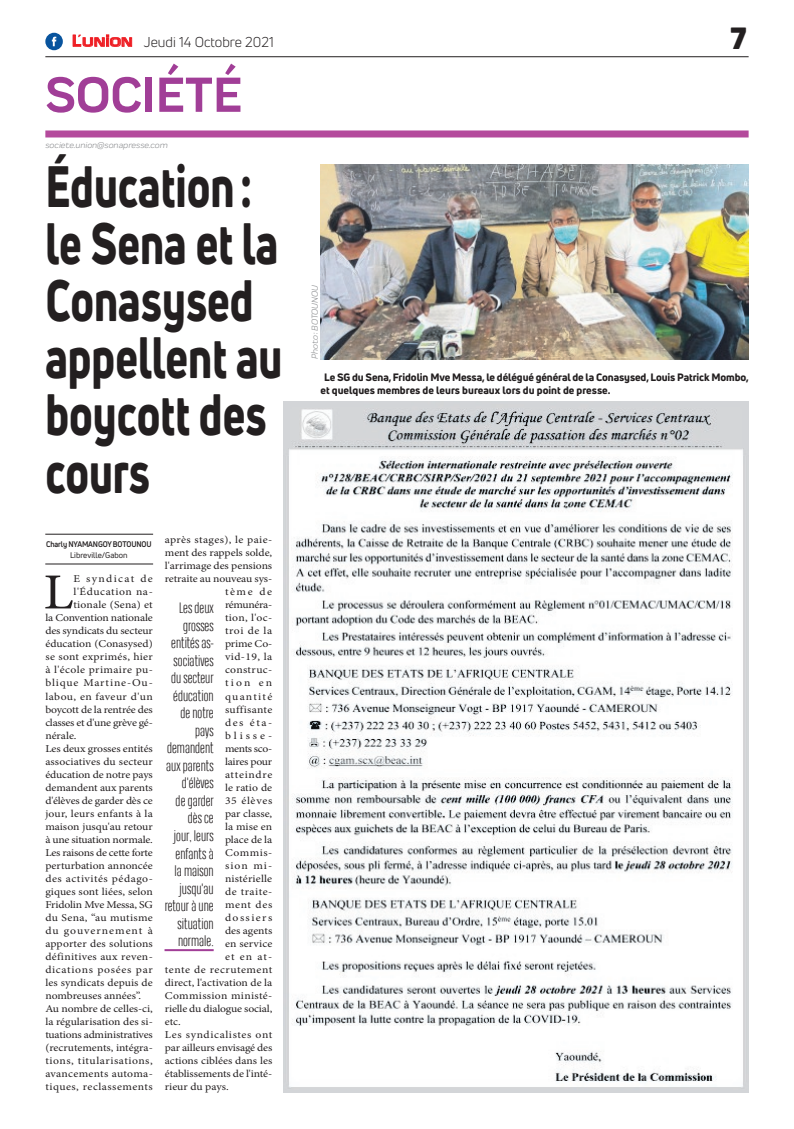
<style>
.page{position:relative;width:794px;height:1129px;background:#fff}
.page>*{position:absolute;margin:0;border:0;box-sizing:border-box;transform-origin:0 0}
.t1{font:800 57px/57px "Uni Neue";color:#231f20;scale:.75 1}
.t2{font:700 51px "Praktika";color:#a13e97}
.t3{font:50.5px "Minion Pro";color:#231f20;scale:1.11 1}
.t4{font:900 30px "Uni Neue";color:#231f20}
.t5{font:300 14px/17.5px "Heading Compressed Pro";color:#231f20;text-align:right}
.t6{font:14px "Uni Neue";color:#231f20}
.t7{font:10.5px "Minion Pro";letter-spacing:.005em;color:#231f20;scale:1.11 1}
.t8{font:10.5px "Minion Pro";letter-spacing:-.015em;color:#231f20;scale:1.11 1}
.t9{font:800 10.5px/12.6px "Uni Neue";letter-spacing:-.01em;color:#231f20}
.t10{font:10.5px "Minion Pro";letter-spacing:.04em;color:#231f20;scale:1.11 1}
.t11{font:10.5px "Minion Pro";letter-spacing:.025em;color:#231f20;scale:1.11 1}
.t12{font:10.5px "Minion Pro";letter-spacing:-.025em;color:#231f20;scale:1.11 1}
.t13{font:10.5px "Minion Pro";letter-spacing:.03em;color:#231f20;scale:1.11 1}
.t14{font:10.5px "Minion Pro";letter-spacing:.045em;color:#231f20;scale:1.11 1}
.t15{font:10.5px "Minion Pro";letter-spacing:.05em;color:#231f20;scale:1.11 1}
.t16{font:10.5px "Minion Pro";letter-spacing:-.02em;color:#231f20;scale:1.11 1}
.t17{font:10.5px "Minion Pro";letter-spacing:.06em;color:#231f20;scale:1.11 1}
.t18{font:10.5px "Minion Pro";letter-spacing:.035em;color:#231f20;scale:1.11 1}
.t19{font:10.5px "Minion Pro";letter-spacing:.075em;color:#231f20;scale:1.11 1}
.t20{font:10.5px "Minion Pro";letter-spacing:.08em;color:#231f20;scale:1.11 1}
.t21{font:10.5px "Minion Pro";letter-spacing:.115em;color:#231f20;scale:1.11 1}
.t22{font:10.5px "Minion Pro";letter-spacing:-.03em;color:#231f20;scale:1.11 1}
.t23{font:10.5px "Minion Pro";letter-spacing:.055em;color:#231f20;scale:1.11 1}
.t24{font:10.5px "Minion Pro";letter-spacing:.1em;color:#231f20;scale:1.11 1}
.t25{font:10.5px "Minion Pro";letter-spacing:.125em;color:#231f20;scale:1.11 1}
.t26{font:italic 9px "Praktika";color:#818386}
.t27{font:700 8px "Uni Neue";letter-spacing:-.02em;color:#231f20;scale:.93 1}
.t28{font:8px "Uni Neue";color:#231f20}
.s1{font-family:"Eurostile";font-weight:600;font-size:15px;color:#ee1d23}
.s2{font-family:"Eurostile";font-weight:600;font-size:11.4px;color:#ee1d23}
</style>
<div class="page">
<hr style="left:45px;top:56px;width:703px;height:1px;background:#231f20">
<div style="left:45px;top:130px;width:703px;height:7px;background:#b44a9c"></div>
<svg style="left:72px;top:34px;width:60px;height:13px"></svg>
<div style="left:45px;top:33px;width:18px;height:17px;background:#08549e;border-radius:50%"></div>
<svg style="left:52px;top:37px;width:4px;height:9px"></svg>
<img style="left:283px;top:401px;width:465px;height:690px">
<hr style="left:164px;top:948px;width:50px;height:2px;background:#a13e97">
<hr style="left:45px;top:563px;width:108px;height:1px;background:#231f20">
<hr style="left:45px;top:534px;width:108px;height:1px;background:#231f20">
<img style="left:320px;top:164px;width:428px;height:195px">
<h3 class="t6" style="left:72px;top:33px;width:203px"><span class="s1">L</span><span class="s2">UNION</span> Jeudi 14 Octobre 2021</h3>
<h2 class="t2" style="left:45px;top:54px;width:198px">SOCIÉTÉ</h2>
<p class="t26" style="left:45px;top:139px;width:124px">societe.union@sonapresse.com</p>
<h1 class="t1" style="left:45px;top:157px;width:318px">Éducation: le Sena et la<br>Conasysed appellent au boycott des cours</h1>
<p class="t27" style="left:46px;top:539px;width:115px">Charly NYAMANGOY BOTOUNOU</p>
<p class="t28" style="left:70px;top:549px;width:59px">Libreville/Gabon</p>
<h3 class="t3" style="left:43px;top:558px;width:29px">L</h3>
<p class="t21" style="left:73px;top:572px;width:73px">E syndicat de</p>
<p class="t15" style="left:73px;top:585px;width:73px">l'Éducation na-</p>
<p class="t7" style="left:73px;top:598px;width:73px">tionale (Sena) et</p>
<p class="t8" style="left:45px;top:611px;width:98px">la Convention nationale</p>
<p class="t8" style="left:45px;top:624px;width:98px">des syndicats du secteur</p>
<p class="t7" style="left:45px;top:637px;width:98px">éducation (Conasysed)</p>
<p class="t11" style="left:45px;top:650px;width:98px">se sont exprimés, hier</p>
<p class="t18" style="left:45px;top:663px;width:98px">à l'école primaire pu-</p>
<p class="t19" style="left:45px;top:676px;width:98px">blique Martine-Ou-</p>
<p class="t10" style="left:45px;top:689px;width:98px">labou, en faveur d'un</p>
<p class="t8" style="left:45px;top:702px;width:98px">boycott de la rentrée des</p>
<p class="t12" style="left:45px;top:715px;width:98px">classes et d'une grève gé-</p>
<p class="t7" style="left:45px;top:728px;width:30px">nérale.</p>
<p class="t7" style="left:45px;top:741px;width:98px">Les deux grosses entités</p>
<p class="t7" style="left:45px;top:754px;width:98px">associatives du secteur</p>
<p class="t7" style="left:45px;top:767px;width:98px">éducation de notre pays</p>
<p class="t7" style="left:45px;top:780px;width:98px">demandent aux parents</p>
<p class="t8" style="left:45px;top:793px;width:98px">d'élèves de garder dès ce</p>
<p class="t7" style="left:45px;top:806px;width:98px">jour, leurs enfants à la</p>
<p class="t7" style="left:45px;top:819px;width:98px">maison jusqu'au retour</p>
<p class="t16" style="left:45px;top:832px;width:98px">à une situation normale.</p>
<p class="t12" style="left:45px;top:845px;width:98px">Les raisons de cette forte</p>
<p class="t7" style="left:45px;top:858px;width:98px">perturbation annoncée</p>
<p class="t14" style="left:45px;top:871px;width:98px">des activités pédago-</p>
<p class="t7" style="left:45px;top:884px;width:98px">giques sont liées, selon</p>
<p class="t8" style="left:45px;top:897px;width:98px">Fridolin Mve Messa, SG</p>
<p class="t11" style="left:45px;top:910px;width:98px">du Sena, “au mutisme</p>
<p class="t20" style="left:45px;top:923px;width:98px">du gouvernement à</p>
<p class="t7" style="left:45px;top:936px;width:98px">apporter des solutions</p>
<p class="t11" style="left:45px;top:949px;width:98px">définitives aux reven-</p>
<p class="t17" style="left:45px;top:962px;width:98px">dications posées par</p>
<p class="t7" style="left:45px;top:975px;width:98px">les syndicats depuis de</p>
<p class="t7" style="left:45px;top:988px;width:88px">nombreuses années”.</p>
<p class="t7" style="left:45px;top:1001px;width:98px">Au nombre de celles-ci,</p>
<p class="t7" style="left:45px;top:1014px;width:98px">la régularisation des si-</p>
<p class="t8" style="left:45px;top:1027px;width:98px">tuations administratives</p>
<p class="t7" style="left:45px;top:1040px;width:98px">(recrutements, intégra-</p>
<p class="t14" style="left:45px;top:1053px;width:98px">tions, titularisations,</p>
<p class="t7" style="left:45px;top:1066px;width:98px">avancements automa-</p>
<p class="t10" style="left:45px;top:1079px;width:98px">tiques, reclassements</p>
<p class="t13" style="left:165px;top:533px;width:98px">après stages), le paie-</p>
<p class="t7" style="left:165px;top:546px;width:98px">ment des rappels solde,</p>
<p class="t7" style="left:165px;top:559px;width:98px">l'arrimage des pensions</p>
<p class="t8" style="left:165px;top:572px;width:98px">retraite au nouveau sys-</p>
<p class="t7" style="left:225px;top:585px;width:44px">tème de</p>
<p class="t12" style="left:225px;top:598px;width:44px">rémunéra-</p>
<p class="t7" style="left:225px;top:611px;width:44px">tion, l'oc-</p>
<p class="t7" style="left:225px;top:624px;width:44px">troi de la</p>
<p class="t7" style="left:225px;top:637px;width:44px">prime Co-</p>
<p class="t7" style="left:225px;top:650px;width:44px">vid-19, la</p>
<p class="t13" style="left:225px;top:663px;width:44px">construc-</p>
<p class="t7" style="left:225px;top:676px;width:44px">tion en</p>
<p class="t24" style="left:225px;top:689px;width:44px">quantité</p>
<p class="t7" style="left:225px;top:702px;width:44px">suffisante</p>
<p class="t7" style="left:225px;top:715px;width:44px">des éta-</p>
<p class="t7" style="left:225px;top:728px;width:44px">blisse-</p>
<p class="t22" style="left:225px;top:741px;width:44px">ments sco-</p>
<p class="t16" style="left:225px;top:754px;width:44px">laires pour</p>
<p class="t23" style="left:225px;top:767px;width:44px">atteindre</p>
<p class="t7" style="left:225px;top:780px;width:44px">le ratio de</p>
<p class="t17" style="left:225px;top:793px;width:44px">35 élèves</p>
<p class="t7" style="left:225px;top:806px;width:44px">par classe,</p>
<p class="t7" style="left:225px;top:819px;width:44px">la mise en</p>
<p class="t7" style="left:225px;top:832px;width:44px">place de la</p>
<p class="t7" style="left:225px;top:845px;width:44px">Commis-</p>
<p class="t7" style="left:225px;top:858px;width:44px">sion mi-</p>
<p class="t7" style="left:225px;top:871px;width:44px">nistérielle</p>
<p class="t10" style="left:225px;top:884px;width:44px">de traite-</p>
<p class="t7" style="left:225px;top:897px;width:44px">ment des</p>
<p class="t25" style="left:225px;top:910px;width:44px">dossiers</p>
<p class="t7" style="left:225px;top:923px;width:44px">des agents</p>
<p class="t7" style="left:225px;top:936px;width:44px">en service</p>
<p class="t7" style="left:225px;top:949px;width:44px">et en at-</p>
<p class="t10" style="left:165px;top:962px;width:98px">tente de recrutement</p>
<p class="t7" style="left:165px;top:975px;width:98px">direct, l'activation de la</p>
<p class="t13" style="left:165px;top:988px;width:98px">Commission ministé-</p>
<p class="t8" style="left:165px;top:1001px;width:98px">rielle du dialogue social,</p>
<p class="t7" style="left:165px;top:1014px;width:16px">etc.</p>
<p class="t15" style="left:165px;top:1027px;width:98px">Les syndicalistes ont</p>
<p class="t8" style="left:165px;top:1040px;width:98px">par ailleurs envisagé des</p>
<p class="t7" style="left:165px;top:1053px;width:98px">actions ciblées dans les</p>
<p class="t7" style="left:165px;top:1066px;width:98px">établissements de l'inté-</p>
<p class="t7" style="left:165px;top:1079px;width:59px">rieur du pays.</p>
<h3 class="t5" style="left:165px;top:600px;width:50px">Les deux grosses entités as&shy;sociatives du secteur éducation de notre pays demandent aux parents d'élèves<br>de garder dès ce<br>jour, leurs enfants à<br>la maison jusqu'au retour à une situation normale.</h3>
<p class="t26" style="left:308px;top:359px;width:75px;rotate:-90deg">Photo : BOTOUNOU</p>
<h3 class="t4" style="left:730px;top:17px;width:18px">7</h3>
<p class="t9" style="left:320px;top:371px;width:430px;text-indent:4px">Le SG du Sena, Fridolin Mve Messa, le délégué général de la Conasysed, Louis Patrick Mombo, et quelques membres de leurs bureaux lors du point de presse.</p>
</div>
